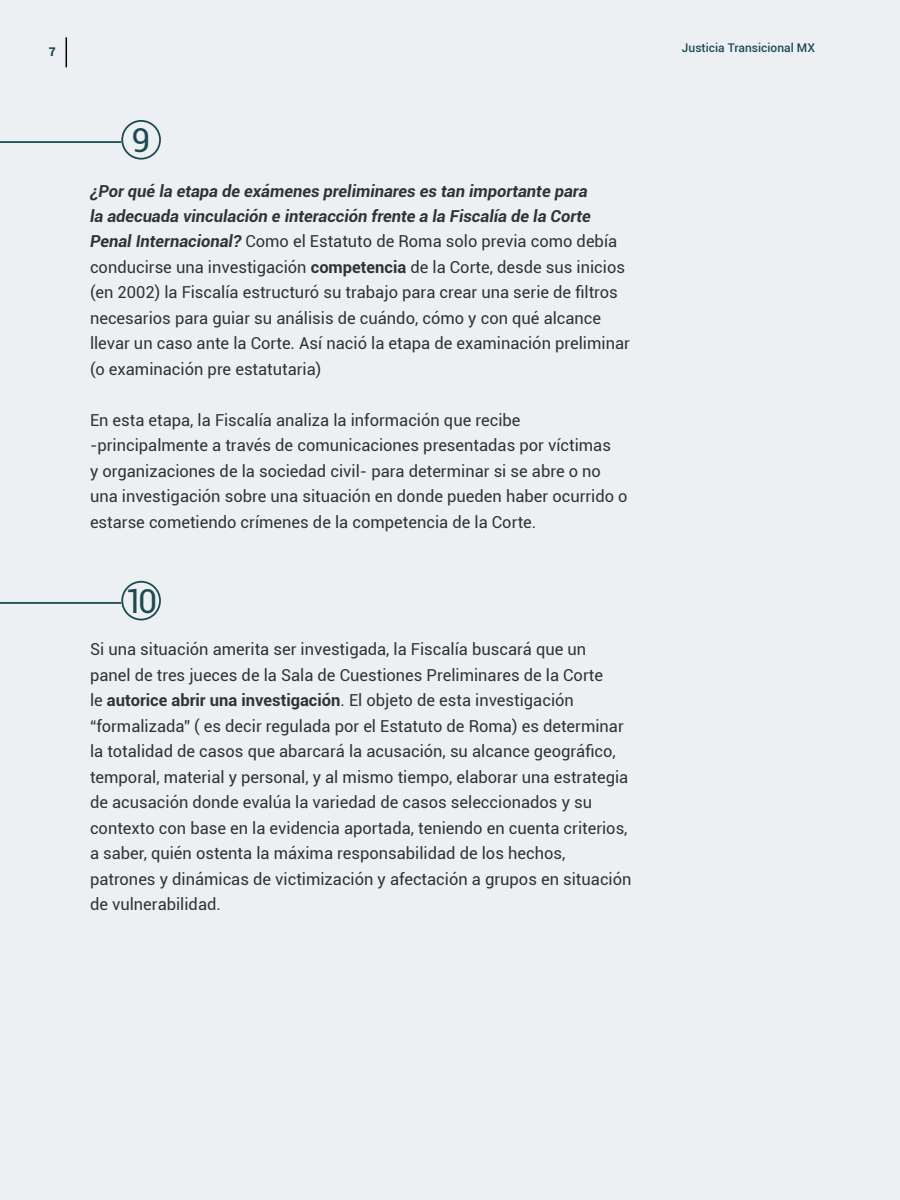
<style>
.page{position:relative;width:900px;height:1200px;background:#ecf0f2}
.page>*{position:absolute;margin:0;border:0;box-sizing:border-box;transform-origin:0 0}
.t1{font:33px "Roboto";color:#1d4a52}
.t2{font:16.5px/25.5px "Roboto";color:#333232}
.t3{font:500 12px "Roboto";color:#1d4a52}
.t4{font:900 12px "Roboto";color:#1d4a52}
.s1{font-weight:700;font-style:italic}
.s2{font-weight:700}
</style>
<div class="page">
<hr style="left:66px;top:37px;width:1px;height:30px;background:#000">
<div style="left:121px;top:120px;width:40px;height:40px;border:2px solid #1d4a52;border-radius:50%"></div>
<hr style="left:0;top:141px;width:121px;height:2px;background:#1d4a52">
<div style="left:121px;top:581px;width:40px;height:39px;border:2px solid #1d4a52;border-radius:50%"></div>
<hr style="left:0;top:602px;width:121px;height:2px;background:#1d4a52">
<p class="t4" style="left:49px;top:43px;width:8px">7</p>
<p class="t3" style="left:682px;top:40px;width:135px">Justicia Transicional MX</p>
<h1 class="t1" style="left:132px;top:117px;width:20px">9</h1>
<p class="t2" style="left:90px;top:177px;width:541px"><span class="s1">¿Por qué la etapa de exámenes preliminares es tan importante para<br>la adecuada vinculación e interacción frente a la Fiscalía de la Corte Penal Internacional?</span> Como el Estatuto de Roma solo previa como debía conducirse una investigación <span class="s2">competencia</span> de la Corte, desde sus inicios (en 2002) la Fiscalía estructuró su trabajo para crear una serie de filtros necesarios para guiar su análisis de cuándo, cómo y con qué alcance llevar un caso ante la Corte. Así nació la etapa de examinación preliminar (o examinación pre estatutaria)</p>
<p class="t2" style="left:90px;top:407px;width:539px">En esta etapa, la Fiscalía analiza la información que recibe -principalmente a través de comunicaciones presentadas por víctimas<br>y organizaciones de la sociedad civil- para determinar si se abre o no una investigación sobre una situación en donde pueden haber ocurrido o estarse cometiendo crímenes de la competencia de la Corte.</p>
<h1 class="t1" style="left:125px;top:578px;width:34px">10</h1>
<p class="t2" style="left:90px;top:636px;width:543px">Si una situación amerita ser investigada, la Fiscalía buscará que un<br>panel de tres jueces de la Sala de Cuestiones Preliminares de la Corte<br>le <span class="s2">autorice abrir una investigación</span>. El objeto de esta investigación “formalizada” ( es decir regulada por el Estatuto de Roma) es determinar la totalidad de casos que abarcará la acusación, su alcance geográfico, temporal, material y personal, y al mismo tiempo, elaborar una estrategia de acusación donde evalúa la variedad de casos seleccionados y su contexto con base en la evidencia aportada, teniendo en cuenta criterios, a saber, quién ostenta la máxima responsabilidad de los hechos, patrones y dinámicas de victimización y afectación a grupos en situación de vulnerabilidad.</p>
</div>
